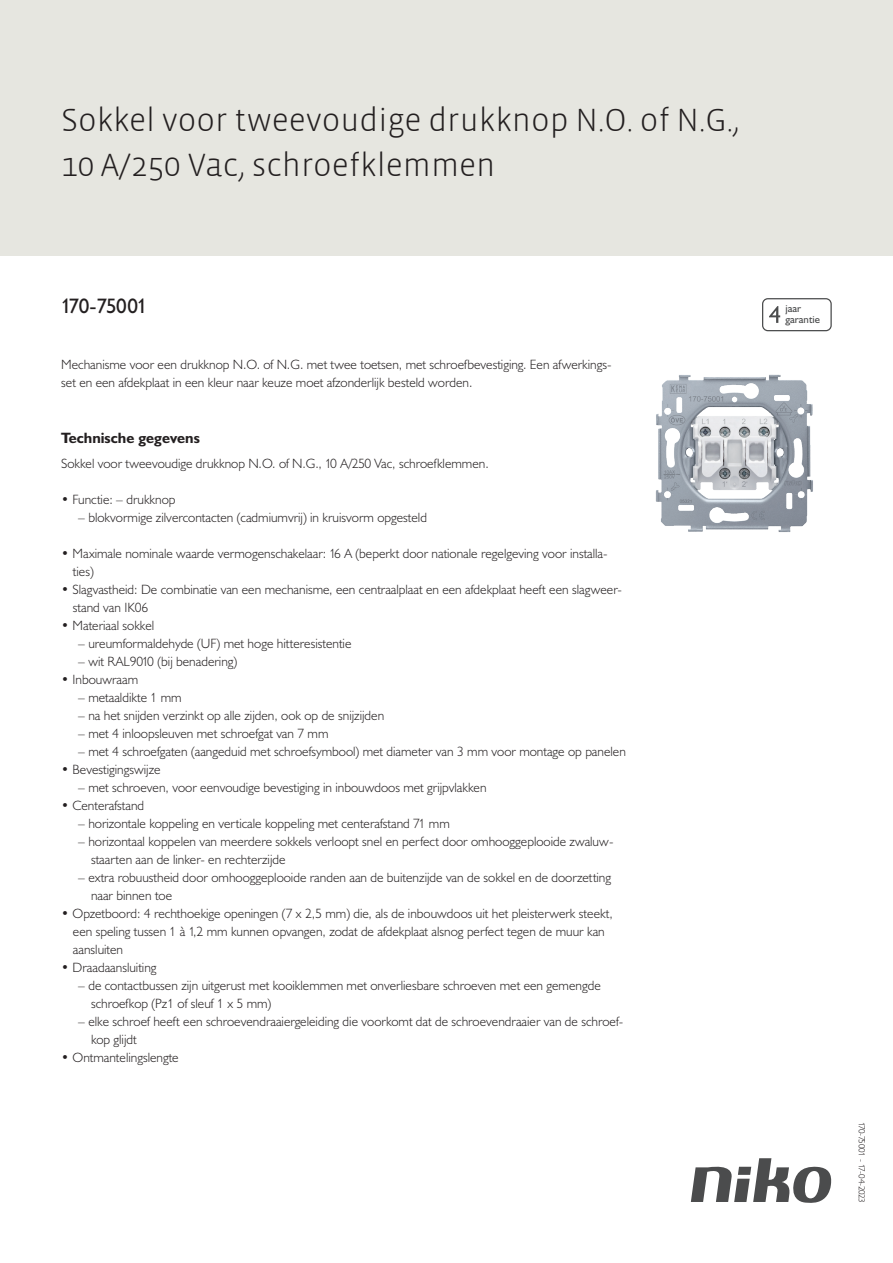
<style>
.page{position:relative;width:893px;height:1263px;background:#fff}
.page>*{position:absolute;margin:0;border:0;box-sizing:border-box;transform-origin:0 0}
.Title_datasheets{font:300 33px/45px "Vista Sans";color:#231f20}
.Article_number{font:21px "Humanist 521 BT";letter-spacing:-.03em;color:#231f20}
.Titles_parts{font:700 15px "Humanist 521 BT";color:#231f20}
.USP_Bullets_level_2{font:300 13.5px/18px "Humanist 521 BT";color:#231f20}
.USP_Bullets{font:300 13.5px/18px "Humanist 521 BT";color:#231f20}
.Platte_tekst_CAB{font:300 13.5px/18px "Humanist 521 BT";color:#231f20}
.t1{font:10.8px/10.8px "Humanist 521 BT";color:#4b4c4d}
.Revision{font:300 9px "Humanist 521 BT";letter-spacing:-.05em;color:#231f20}
</style>
<div class="page">
<svg style="left:691px;top:1158px;width:141px;height:45px"></svg>
<div style="left:0;top:0;width:893px;height:255px;background:#e6e6e0"></div>
<svg style="left:762px;top:298px;width:70px;height:33px"></svg>
<img style="left:655px;top:374px;width:158px;height:158px">
<p class="Title_datasheets" style="left:61px;top:98px;width:680px">Sokkel voor tweevoudige drukknop N.O. of N.G.,<br>10 A/250 Vac, schroefklemmen</p>
<p class="Article_number" style="left:61px;top:293px;width:88px">170-75001</p>
<p class="t1" style="left:785px;top:303px;width:36px">jaar garantie</p>
<p class="Platte_tekst_CAB" style="left:61px;top:355px;width:552px">Mechanisme voor een drukknop N.O. of N.G. met twee toetsen, met schroefbevestiging. Een afwerkings&shy;set en een afdekplaat in een kleur naar keuze moet afzonderlijk besteld worden.</p>
<p class="Titles_parts" style="left:61px;top:429px;width:140px">Technische gegevens</p>
<p class="Platte_tekst_CAB" style="left:61px;top:454px;width:429px">Sokkel voor tweevoudige drukknop N.O. of N.G., 10 A/250 Vac, schroefklemmen.</p>
<p class="USP_Bullets" style="left:61px;top:490px;width:116px">• Functie: – drukknop</p>
<p class="USP_Bullets_level_2" style="left:78px;top:508px;width:350px">– blokvormige zilvercontacten (cadmiumvrij) in kruisvorm opgesteld</p>
<p class="USP_Bullets" style="left:73px;top:544px;width:536px;text-indent:-12px">• Maximale nominale waarde vermogenschakelaar: 16 A (beperkt door nationale regelgeving voor installa&shy;ties)</p>
<p class="USP_Bullets" style="left:73px;top:580px;width:550px;text-indent:-12px">• Slagvastheid: De combinatie van een mechanisme, een centraalplaat en een afdekplaat heeft een slagweer&shy;stand van IK06</p>
<p class="USP_Bullets" style="left:61px;top:616px;width:95px">• Materiaal sokkel</p>
<p class="USP_Bullets_level_2" style="left:78px;top:634px;width:275px">– ureumformaldehyde (UF) met hoge hitteresistentie</p>
<p class="USP_Bullets_level_2" style="left:78px;top:652px;width:161px">– wit RAL9010 (bij benadering)</p>
<p class="USP_Bullets" style="left:61px;top:670px;width:78px">• Inbouwraam</p>
<p class="USP_Bullets_level_2" style="left:78px;top:688px;width:105px">– metaaldikte 1 mm</p>
<p class="USP_Bullets_level_2" style="left:78px;top:706px;width:307px">– na het snijden verzinkt op alle zijden, ook op de snijzijden</p>
<p class="USP_Bullets_level_2" style="left:78px;top:724px;width:252px">– met 4 inloopsleuven met schroefgat van 7 mm</p>
<p class="USP_Bullets_level_2" style="left:78px;top:742px;width:549px">– met 4 schroefgaten (aangeduid met schroefsymbool) met diameter van 3 mm voor montage op panelen</p>
<p class="USP_Bullets" style="left:61px;top:760px;width:101px">• Bevestigingswijze</p>
<p class="USP_Bullets_level_2" style="left:78px;top:778px;width:410px">– met schroeven, voor eenvoudige bevestiging in inbouwdoos met grijpvlakken</p>
<p class="USP_Bullets" style="left:61px;top:796px;width:85px">• Centerafstand</p>
<p class="USP_Bullets_level_2" style="left:78px;top:814px;width:373px">– horizontale koppeling en verticale koppeling met centerafstand 71 mm</p>
<p class="USP_Bullets_level_2" style="left:91px;top:832px;width:524px;text-indent:-13px">– horizontaal koppelen van meerdere sokkels verloopt snel en perfect door omhooggeplooide zwaluw&shy;staarten aan de linker- en rechterzijde</p>
<p class="USP_Bullets_level_2" style="left:91px;top:868px;width:522px;text-indent:-13px">– extra robuustheid door omhooggeplooide randen aan de buitenzijde van de sokkel en de doorzetting naar binnen toe</p>
<p class="USP_Bullets" style="left:73px;top:904px;width:541px;text-indent:-12px">• Opzetboord: 4 rechthoekige openingen (7 x 2,5 mm) die, als de inbouwdoos uit het pleisterwerk steekt, een speling tussen 1 à 1,2 mm kunnen opvangen, zodat de afdekplaat alsnog perfect tegen de muur kan aansluiten</p>
<p class="USP_Bullets" style="left:61px;top:958px;width:97px">• Draadaansluiting</p>
<p class="USP_Bullets_level_2" style="left:91px;top:976px;width:511px;text-indent:-13px">– de contactbussen zijn uitgerust met kooiklemmen met onverliesbare schroeven met een gemengde schroefkop (Pz1 of sleuf 1 x 5 mm)</p>
<p class="USP_Bullets_level_2" style="left:91px;top:1012px;width:534px;text-indent:-13px">– elke schroef heeft een schroevendraaiergeleiding die voorkomt dat de schroevendraaier van de schroef&shy;kop glijdt</p>
<p class="USP_Bullets" style="left:61px;top:1048px;width:119px">• Ontmantelingslengte</p>
<p class="Revision" style="left:868px;top:1121px;width:83px;rotate:90deg">170-75001 - 17-04-2023</p>
</div>
